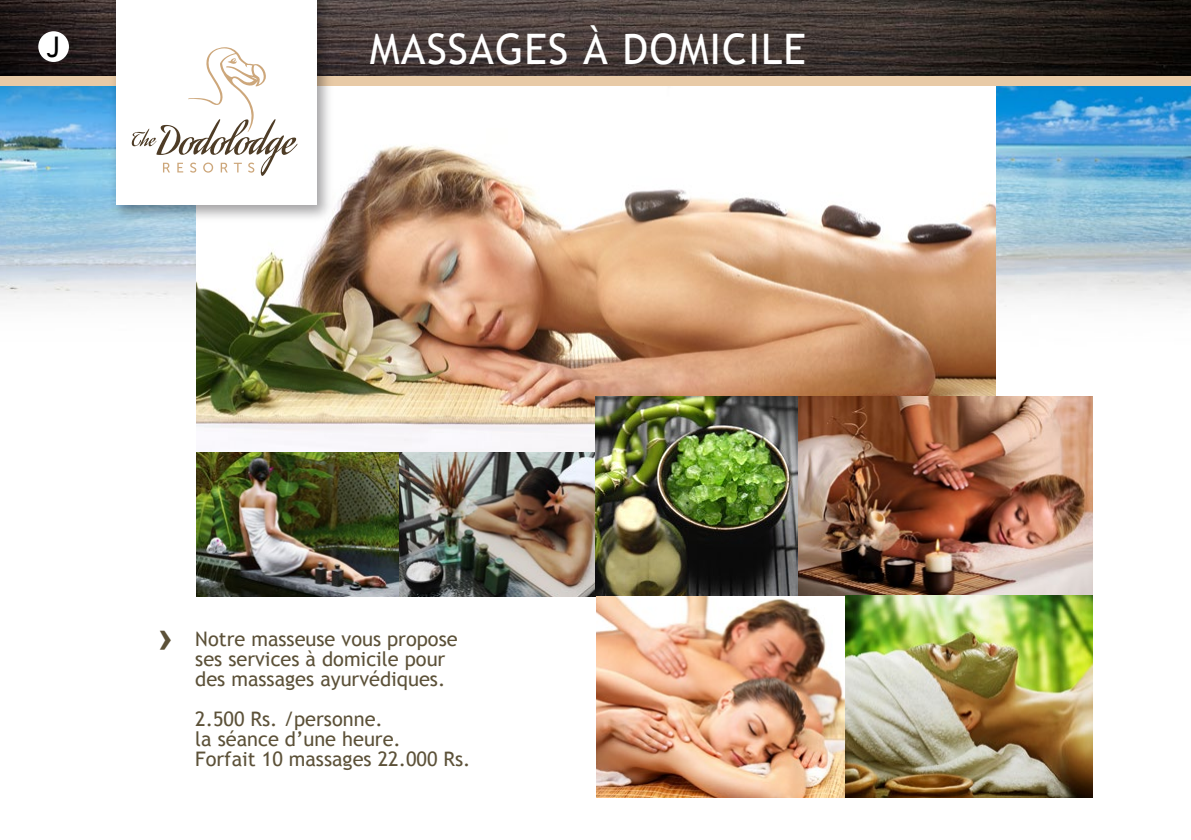
<style>
.page{position:relative;width:1191px;height:840px;background:#fff}
.page>*{position:absolute;margin:0;border:0;box-sizing:border-box;transform-origin:0 0}
.t1{font:42px "Trebuchet MS";letter-spacing:.025em;color:#fff}
.t2{font:700 41.8px "Arial";color:#5c5138}
.t3{font:28.4px "Trebuchet MS";color:#000}
.t4{font:20px/20px "Trebuchet MS";color:#5c5138}
</style>
<div class="page">
<img style="left:995px;top:86px;width:196px;height:272px">
<img style="left:0;top:86px;width:196px;height:219px">
<img style="left:196px;top:145px;width:799px;height:307px">
<img style="left:798px;top:396px;width:294px;height:199px">
<img style="left:398px;top:452px;width:197px;height:144px">
<img style="left:595px;top:396px;width:203px;height:200px">
<img style="left:596px;top:595px;width:496px;height:202px">
<img style="left:196px;top:452px;width:202px;height:144px">
<img style="left:0;top:0;width:1191px;height:86px">
<div style="left:0;top:76px;width:1191px;height:9px;background:#e8caa6"></div>
<img style="left:104px;top:0;width:236px;height:227px">
<div style="left:116px;top:0;width:201px;height:204px;background:#fff"></div>
<svg style="left:132px;top:47px;width:165px;height:129px"></svg>
<div style="left:38px;top:31px;width:31px;height:31px;background:#fff;border-radius:50%"></div>
<h3 class="t3" style="left:46px;top:30px;width:15px">J</h3>
<h1 class="t1" style="left:370px;top:25px;width:437px">MASSAGES À DOMICILE</h1>
<h2 class="t2" style="left:159px;top:608px;width:15px">›</h2>
<p class="t4" style="left:195px;top:629px;width:264px">Notre masseuse vous propose ses services à domicile pour des massages ayurvédiques.</p>
<p class="t4" style="left:195px;top:709px;width:277px">2.500 Rs. /personne.<br>la séance d’une heure.<br>Forfait 10 massages 22.000 Rs.</p>
</div>
